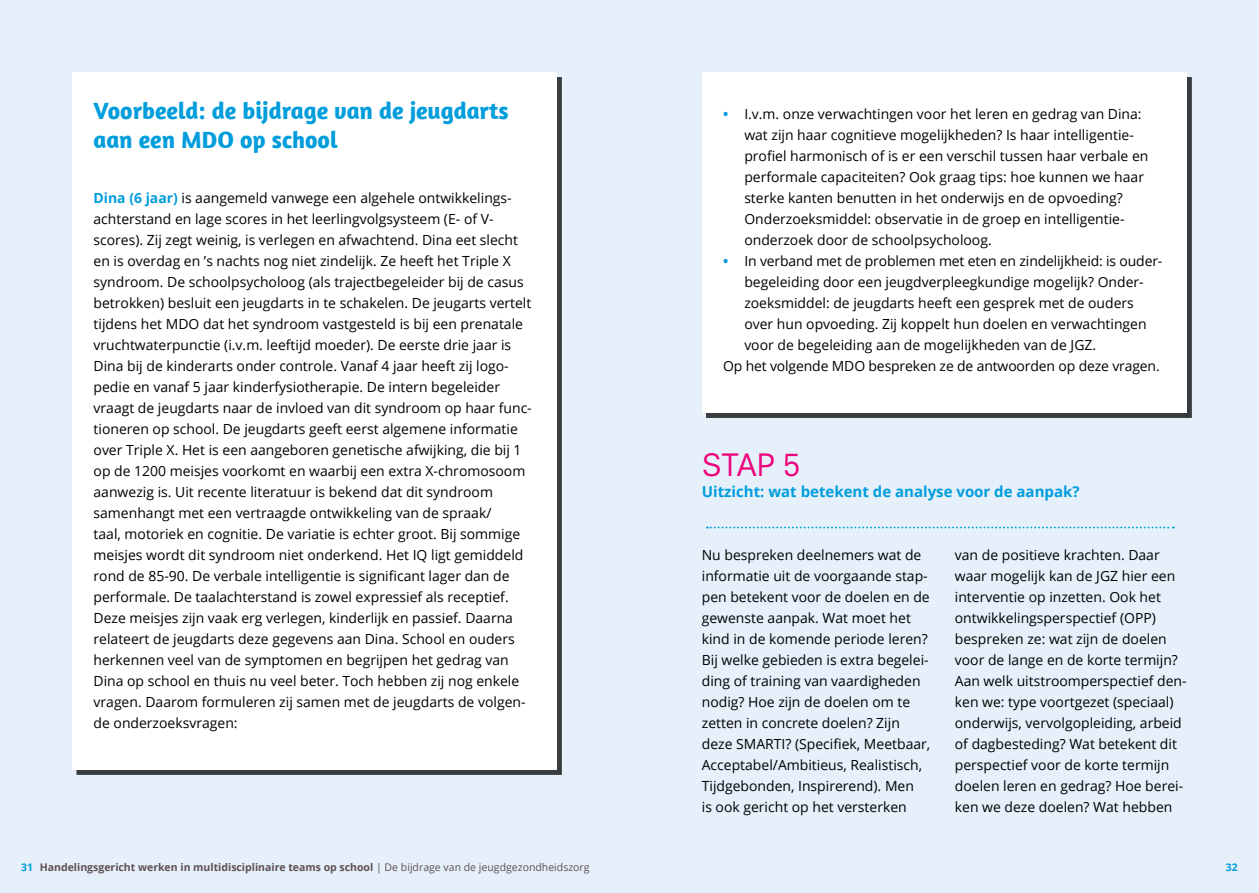
<style>
.page{position:relative;width:1259px;height:893px;background:#e5f0fa}
.page>*{position:absolute;margin:0;border:0;box-sizing:border-box;transform-origin:0 0}
.t1{font:30px "Neuzeit S";color:#ed037c}
.t2{font:700 24px/28.5px "Amaranth";color:#009ddc}
.t3{font:700 15px "Open Sans";color:#009ddc}
.t4{font:13.95px/21px "Open Sans";color:#000}
.t5{font:700 10.5px "Open Sans";color:#5e4f51}
.t6{font:700 10.5px "Open Sans";color:#009ddc}
.s1{font-weight:700;color:#009ddc}
.s2{color:#009ddc}
.s3{font-weight:400}
</style>
<div class="page">
<svg style="left:707px;top:527px;width:467px;height:1px"></svg>
<div style="left:72px;top:72px;width:485px;height:698px;background:#fff"></div>
<div style="left:706px;top:77px;width:485px;height:341px;background:#000;opacity:.75"></div>
<div style="left:702px;top:72px;width:484px;height:341px;background:#fff"></div>
<h2 class="t2" style="left:94px;top:96px;width:417px">Voorbeeld: de bijdrage van de jeugdarts aan een MDO op school</h2>
<p class="t4" style="left:94px;top:187px;width:440px"><span class="s1">Dina (6 jaar)</span> is aangemeld vanwege een algehele ontwikkelings&shy;achterstand en lage scores in het leerlingvolgsysteem (E- of V&shy;scores). Zij zegt weinig, is verlegen en afwachtend. Dina eet slecht en is overdag en ’s nachts nog niet zindelijk. Ze heeft het Triple X syndroom. De schoolpsycholoog (als trajectbegeleider bij de casus betrokken) besluit een jeugdarts in te schakelen. De jeugarts vertelt tijdens het MDO dat het syndroom vastgesteld is bij een prenatale vruchtwaterpunctie (i.v.m. leeftijd moeder). De eerste drie jaar is Dina bij de kinderarts onder controle. Vanaf 4 jaar heeft zij logo&shy;pedie en vanaf 5 jaar kinderfysiotherapie. De intern begeleider vraagt de jeugdarts naar de invloed van dit syndroom op haar func&shy;tioneren op school. De jeugdarts geeft eerst algemene informatie over Triple X. Het is een aangeboren genetische afwijking, die bij 1 op de 1200 meisjes voorkomt en waarbij een extra X-chromosoom aanwezig is. Uit recente literatuur is bekend dat dit syndroom samenhangt met een vertraagde ontwikkeling van de spraak/<br>taal, motoriek en cognitie. De variatie is echter groot. Bij sommige meisjes wordt dit syndroom niet onderkend. Het IQ ligt gemiddeld rond de 85-90. De verbale intelligentie is significant lager dan de performale. De taalachterstand is zowel expressief als receptief.<br>Deze meisjes zijn vaak erg verlegen, kinderlijk en passief. Daarna relateert de jeugdarts deze gegevens aan Dina. School en ouders herkennen veel van de symptomen en begrijpen het gedrag van Dina op school en thuis nu veel beter. Toch hebben zij nog enkele vragen. Daarom formuleren zij samen met de jeugdarts de volgen&shy;de onderzoeksvragen:</p>
<p class="t4" style="left:744px;top:103px;width:405px;text-indent:-21px"><span class="s1">•</span> I.v.m. onze verwachtingen voor het leren en gedrag van Dina: wat zijn haar cognitieve mogelijkheden? Is haar intelligentie&shy;profiel harmonisch of is er een verschil tussen haar verbale en performale capaciteiten? Ook graag tips: hoe kunnen we haar sterke kanten benutten in het onderwijs en de opvoeding?<br>Onderzoeksmiddel: observatie in de groep en intelligentie&shy;onderzoek door de schoolpsycholoog.</p>
<p class="t4" style="left:723px;top:250px;width:440px"><span class="s1">•</span> In verband met de problemen met eten en zindelijkheid: is ouder-</p>
<p class="t4" style="left:744px;top:271px;width:401px">begeleiding door een jeugdverpleegkundige mogelijk? Onder-</p>
<p class="t4" style="left:744px;top:292px;width:391px">zoeksmiddel: de jeugdarts heeft een gesprek met de ouders</p>
<p class="t4" style="left:744px;top:313px;width:404px">over hun opvoeding. Zij koppelt hun doelen en verwachtingen</p>
<p class="t4" style="left:744px;top:334px;width:353px">voor de begeleiding aan de mogelijkheden van de JGZ.</p>
<p class="t4" style="left:723px;top:355px;width:438px">Op het volgende MDO bespreken ze de antwoorden op deze vragen.</p>
<h1 class="t1" style="left:702px;top:447px;width:100px">Stap 5</h1>
<p class="t3" style="left:702px;top:481px;width:379px">U itzicht: wat betekent de analyse voor de aanpak?</p>
<p class="t4" style="left:702px;top:544px;width:230px">Nu bespreken deelnemers wat de informatie uit de voorgaande stap&shy;pen betekent voor de doelen en de gewenste aanpak. Wat moet het kind in de komende periode leren?<br>Bij welke gebieden is extra begelei&shy;ding of training van vaardigheden nodig? Hoe zijn de doelen om te zetten in concrete doelen? Zijn deze SMARTI? (Specifiek, Meetbaar, Acceptabel/Ambitieus, Realistisch, Tijdgebonden, Inspirerend). Men<br>is ook gericht op het versterken</p>
<p class="t4" style="left:955px;top:544px;width:233px">van de positieve krachten. Daar waar mogelijk kan de JGZ hier een interventie op inzetten. Ook het ontwikkelingsperspectief (OPP) bespreken ze: wat zijn de doelen voor de lange en de korte termijn?<br>Aan welk uitstroomperspectief den&shy;ken we: type voortgezet (speciaal) onderwijs, vervolgopleiding, arbeid of dagbesteding? Wat betekent dit perspectief voor de korte termijn doelen leren en gedrag? Hoe berei&shy;ken we deze doelen? Wat hebben</p>
<p class="t5" style="left:21px;top:859px;width:570px"><span class="s2">31</span> Handelingsgericht werken in multidisciplinaire teams op school <span class="s3">| De bijdrage van de jeugdgezondheidszorg</span></p>
<p class="t6" style="left:1225px;top:859px;width:13px">32</p>
</div>
